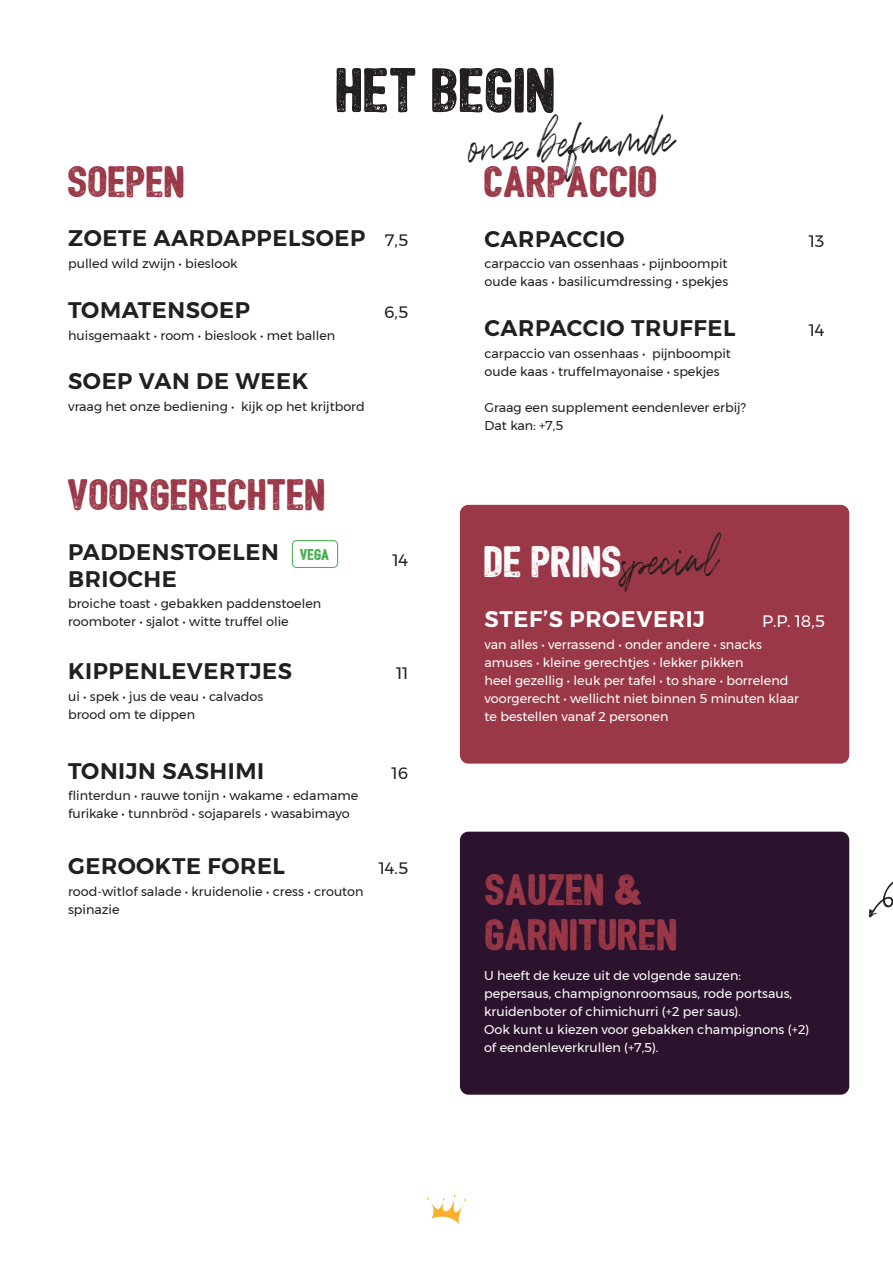
<style>
.page{position:relative;width:893px;height:1263px;background:#fff}
.page>*{position:absolute;margin:0;border:0;box-sizing:border-box;transform-origin:0 0}
.t1{font:60px "Quentin";color:#231f20;scale:.52 1}
.t2{font:60px "Bushcraft textured";color:#231f20}
.Heading{font:42px "Bushcraft textured";color:#9b3847}
.t3{font:42px "Bushcraft textured";color:#fff}
.Gerechtnaam{font:600 22.5px/27px "Montserrat";letter-spacing:.025em;color:#231f20}
.Gerechtnaam-2{font:600 22.5px "Montserrat";letter-spacing:.025em;color:#fff}
.Prijs{font:16.5px "Montserrat";color:#231f20}
.Prijs-2{font:16.5px "Montserrat";color:#fff}
.t4{font:15px "Bushcraft textured";color:#40ae49}
.Omschrijving{font:12.75px/18px "Montserrat";color:#231f20}
.Omschrijving-2{font:12.75px/18px "Montserrat";color:#fff}
</style>
<div class="page">
<svg style="left:427px;top:1195px;width:39px;height:30px"></svg>
<div style="left:460px;top:505px;width:389px;height:259px;background:#9b3847;border-radius:9px"></div>
<div style="left:292px;top:540px;width:46px;height:28px;border:1px solid #40ae49;border-radius:4px"></div>
<div style="left:460px;top:832px;width:389px;height:263px;background:#2c132d;border-radius:9px"></div>
<svg style="left:869px;top:881px;width:24px;height:37px"></svg>
<p class="Heading" style="left:68px;top:164px;width:119px">SOEPEN</p>
<p class="t2" style="left:336px;top:65px;width:222px">HET BEGIN</p>
<p class="t1" style="left:467px;top:106px;width:396px;rotate:-3deg">onze befaamde</p>
<p class="Heading" style="left:485px;top:164px;width:175px">CARPACCIO</p>
<p class="Gerechtnaam" style="left:68px;top:225px;width:299px">ZOETE AARDAPPELSOEP</p>
<p class="Prijs" style="left:385px;top:228px;width:24px">7,5</p>
<p class="Omschrijving" style="left:68px;top:254px;width:171px">pulled wild zwijn ∙ bieslook</p>
<p class="Gerechtnaam" style="left:68px;top:296px;width:184px">TOMATENSOEP</p>
<p class="Prijs" style="left:384px;top:299px;width:26px">6,5</p>
<p class="Omschrijving" style="left:68px;top:326px;width:269px">huisgemaakt ∙ room ∙ bieslook ∙ met ballen</p>
<p class="Gerechtnaam" style="left:68px;top:368px;width:242px">SOEP VAN DE WEEK</p>
<p class="Omschrijving" style="left:68px;top:397px;width:298px">vraag het onze bediening ∙ kijk op het krijtbord</p>
<p class="Heading" style="left:68px;top:477px;width:260px">VOORGERECHTEN</p>
<p class="t4" style="left:300px;top:548px;width:31px">VEGA</p>
<p class="Gerechtnaam" style="left:68px;top:538px;width:212px">PADDENSTOELEN<br>BRIOCHE</p>
<p class="Prijs" style="left:392px;top:547px;width:17px">14</p>
<p class="Omschrijving" style="left:68px;top:594px;width:255px">broiche toast ∙ gebakken paddenstoelen roomboter ∙ sjalot ∙ witte truffel olie</p>
<p class="Gerechtnaam" style="left:68px;top:658px;width:226px">KIPPENLEVERTJES</p>
<p class="Prijs" style="left:396px;top:661px;width:14px">11</p>
<p class="Omschrijving" style="left:68px;top:687px;width:197px">ui ∙ spek ∙ jus de veau ∙ calvados</p>
<p class="Omschrijving" style="left:68px;top:705px;width:129px">brood om te dippen</p>
<p class="Gerechtnaam" style="left:68px;top:757px;width:198px">TONIJN SASHIMI</p>
<p class="Prijs" style="left:392px;top:760px;width:18px">16</p>
<p class="Omschrijving" style="left:68px;top:787px;width:292px">flinterdun ∙ rauwe tonijn ∙ wakame ∙ edamame</p>
<p class="Omschrijving" style="left:68px;top:805px;width:283px">furikake ∙ tunnbröd ∙ sojaparels ∙ wasabimayo</p>
<p class="Gerechtnaam" style="left:68px;top:852px;width:218px">GEROOKTE FOREL</p>
<p class="Prijs" style="left:379px;top:855px;width:31px">14.5</p>
<p class="Omschrijving" style="left:68px;top:882px;width:297px">rood-witlof salade ∙ kruidenolie ∙ cress ∙ crouton spinazie</p>
<p class="Gerechtnaam" style="left:485px;top:225px;width:142px">CARPACCIO</p>
<p class="Prijs" style="left:809px;top:228px;width:17px">13</p>
<p class="Omschrijving" style="left:485px;top:255px;width:245px">carpaccio van ossenhaas ∙ pijnboompit oude kaas ∙ basilicumdressing ∙ spekjes</p>
<p class="Gerechtnaam" style="left:485px;top:315px;width:252px">CARPACCIO TRUFFEL</p>
<p class="Prijs" style="left:809px;top:318px;width:17px">14</p>
<p class="Omschrijving" style="left:485px;top:344px;width:248px">carpaccio van ossenhaas ∙ pijnboompit oude kaas ∙ truffelmayonaise ∙ spekjes</p>
<p class="Omschrijving" style="left:485px;top:398px;width:263px">Graag een supplement eendenlever erbij?<br>Dat kan: +7,5</p>
<p class="t1" style="left:618px;top:521px;width:189px;rotate:-3deg">special</p>
<p class="t3" style="left:485px;top:544px;width:140px">DE PRINS</p>
<p class="Gerechtnaam-2" style="left:485px;top:601px;width:222px">STEF’S PROEVERIJ</p>
<p class="Prijs-2" style="left:762px;top:609px;width:64px">P.P. 18,5</p>
<p class="Omschrijving-2" style="left:485px;top:635px;width:279px">van alles ∙ verrassend ∙ onder andere ∙ snacks</p>
<p class="Omschrijving-2" style="left:485px;top:653px;width:260px">amuses ∙ kleine gerechtjes ∙ lekker pikken</p>
<p class="Omschrijving-2" style="left:485px;top:671px;width:316px">heel gezellig ∙ leuk per tafel ∙ to share ∙ borrelend voorgerecht ∙ wellicht niet binnen 5 minuten klaar</p>
<p class="Omschrijving-2" style="left:485px;top:707px;width:185px">te bestellen vanaf 2 personen</p>
<p class="Heading" style="left:485px;top:872px;width:160px">SAUZEN &amp;</p>
<p class="Heading" style="left:485px;top:917px;width:194px">GARNITUREN</p>
<p class="Omschrijving-2" style="left:484px;top:967px;width:310px">U heeft de keuze uit de volgende sauzen: pepersaus, champignonroomsaus, rode portsaus, kruidenboter of chimichurri (+2 per saus).</p>
<p class="Omschrijving-2" style="left:484px;top:1021px;width:327px">Ook kunt u kiezen voor gebakken champignons (+2) of eendenleverkrullen (+7,5).</p>
</div>
